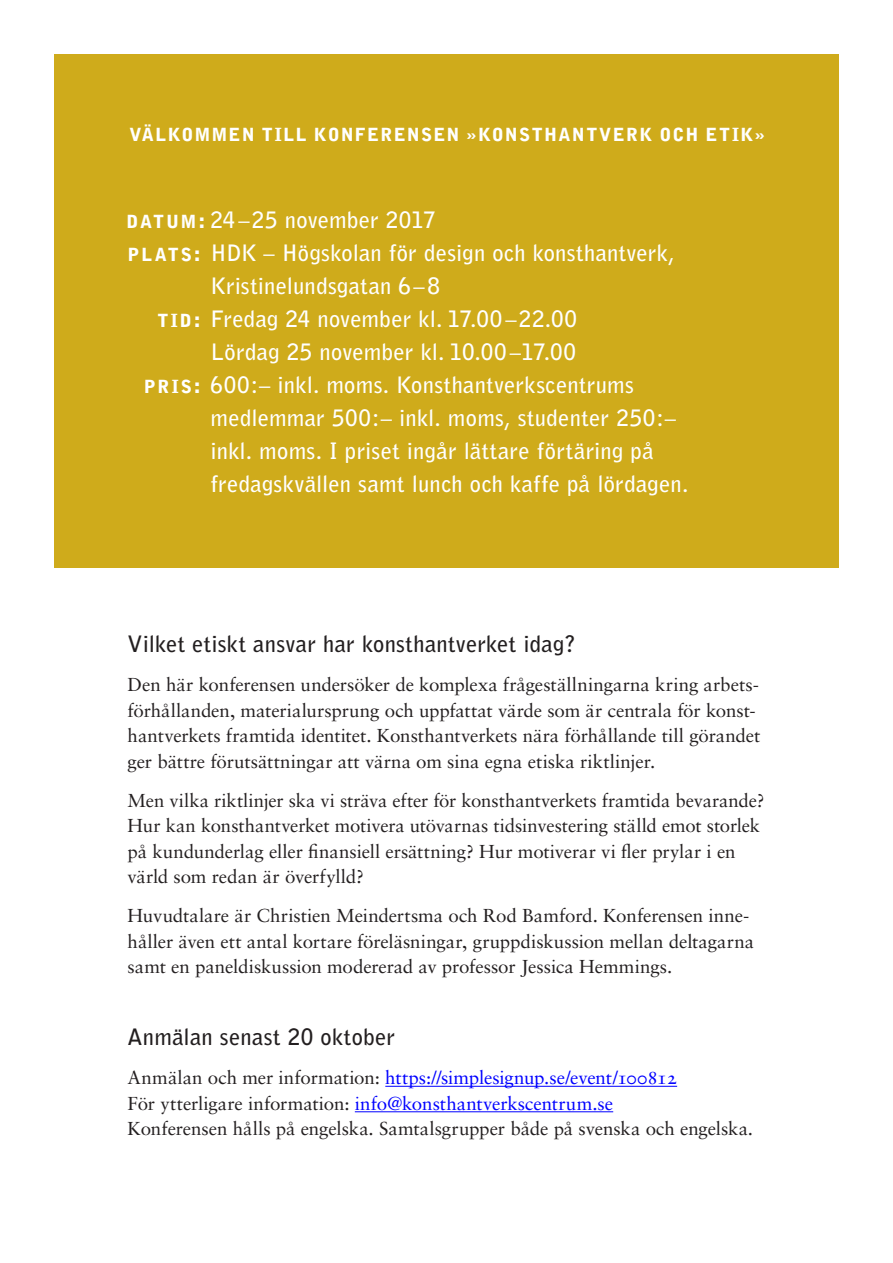
<style>
.page{position:relative;width:893px;height:1263px;background:#fff}
.page>*{position:absolute;margin:0;border:0;box-sizing:border-box;transform-origin:0 0}
.Datum_etc{font:700 22.5px "Bell Gothic";letter-spacing:.015em;color:#fff}
.Rubrik{font:700 22.5px "Bell Gothic";letter-spacing:.015em;color:#231f20}
.Bröd{font:18.75px/25.5px "Sabon LT Std";letter-spacing:-.005em;color:#231f20}
.Bröd-2{font:18.75px "Sabon LT Std";letter-spacing:-.01em;color:#00f}
.Datum_etc-2{font:900 18px "Bell Gothic";letter-spacing:.07em;color:#fff}
.s1{font-weight:900;font-size:18px}
.s2{font-weight:900}
.s3{color:#231f20}
</style>
<div class="page">
<div style="left:54px;top:54px;width:785px;height:514px;background:#cfab1b"></div>
<hr style="left:385px;top:1086px;width:292px;height:1px;background:#00f">
<hr style="left:355px;top:1111px;width:258px;height:1px;background:#00f">
<p class="Datum_etc-2" style="left:129px;top:124px;width:637px">VÄLKOMMEN TILL KONFERENSEN »KONSTHANTVERK OCH ETIK»</p>
<p class="Datum_etc" style="left:126px;top:207px;width:311px"><span class="s1">DATUM</span><span class="s2">:</span> 24 –25 november 2017</p>
<p class="Datum_etc" style="left:128px;top:240px;width:549px"><span class="s1">PLATS</span><span class="s2">:</span> HDK – Högskolan för design och konsthantverk,</p>
<p class="Datum_etc" style="left:210px;top:273px;width:231px">Kristinelundsgatan 6–8</p>
<p class="Datum_etc" style="left:157px;top:306px;width:421px"><span class="s1">TID</span><span class="s2">:</span> Fredag 24 november kl. 17.00–22.00</p>
<p class="Datum_etc" style="left:210px;top:339px;width:367px">Lördag 25 november kl. 10.00–17.00</p>
<p class="Datum_etc" style="left:144px;top:372px;width:492px"><span class="s1">PRIS</span><span class="s2">:</span> 600:– inkl. moms. Konsthantverkscentrums</p>
<p class="Datum_etc" style="left:210px;top:405px;width:467px">medlemmar 500:– inkl. moms, studenter 250:–</p>
<p class="Datum_etc" style="left:210px;top:438px;width:445px">inkl. moms. I priset ingår lättare förtäring på</p>
<p class="Datum_etc" style="left:210px;top:471px;width:479px">fredagskvällen samt lunch och kaffe på lördagen.</p>
<p class="Rubrik" style="left:128px;top:631px;width:450px">Vilket etiskt ansvar har konsthantverket idag?</p>
<p class="Bröd" style="left:128px;top:672px;width:634px">Den här konferensen undersöker de komplexa frågeställningarna kring arbets&shy;förhållanden, materialursprung och uppfattat värde som är centrala för konst&shy;hantverkets framtida identitet. Konsthantverkets nära förhållande till görandet ger bättre förutsättningar att värna om sina egna etiska riktlinjer.</p>
<p class="Bröd" style="left:128px;top:787px;width:639px">Men vilka riktlinjer ska vi sträva efter för konsthantverkets framtida bevarande?<br>Hur kan konsthantverket motivera utövarnas tidsinvestering ställd emot storlek på kundunderlag eller finansiell ersättning? Hur motiverar vi fler prylar i en värld som redan är överfylld?</p>
<p class="Bröd" style="left:128px;top:903px;width:628px">Huvudtalare är Christien Meindertsma och Rod Bamford. Konferensen inne&shy;håller även ett antal kortare föreläsningar, gruppdiskussion mellan deltagarna samt en paneldiskussion modererad av professor Jessica Hemmings.</p>
<p class="Rubrik" style="left:128px;top:1024px;width:269px">Anmälan senast 20 oktober</p>
<p class="Bröd-2" style="left:128px;top:1067px;width:551px"><span class="s3">Anmälan och mer information:</span> https://simplesignup.se/event/100812</p>
<p class="Bröd-2" style="left:128px;top:1092px;width:487px"><span class="s3">För ytterligare information:</span> info@konsthantverkscentrum.se</p>
<p class="Bröd" style="left:128px;top:1116px;width:627px">Konferensen hålls på engelska. Samtalsgrupper både på svenska och engelska.</p>
</div>
